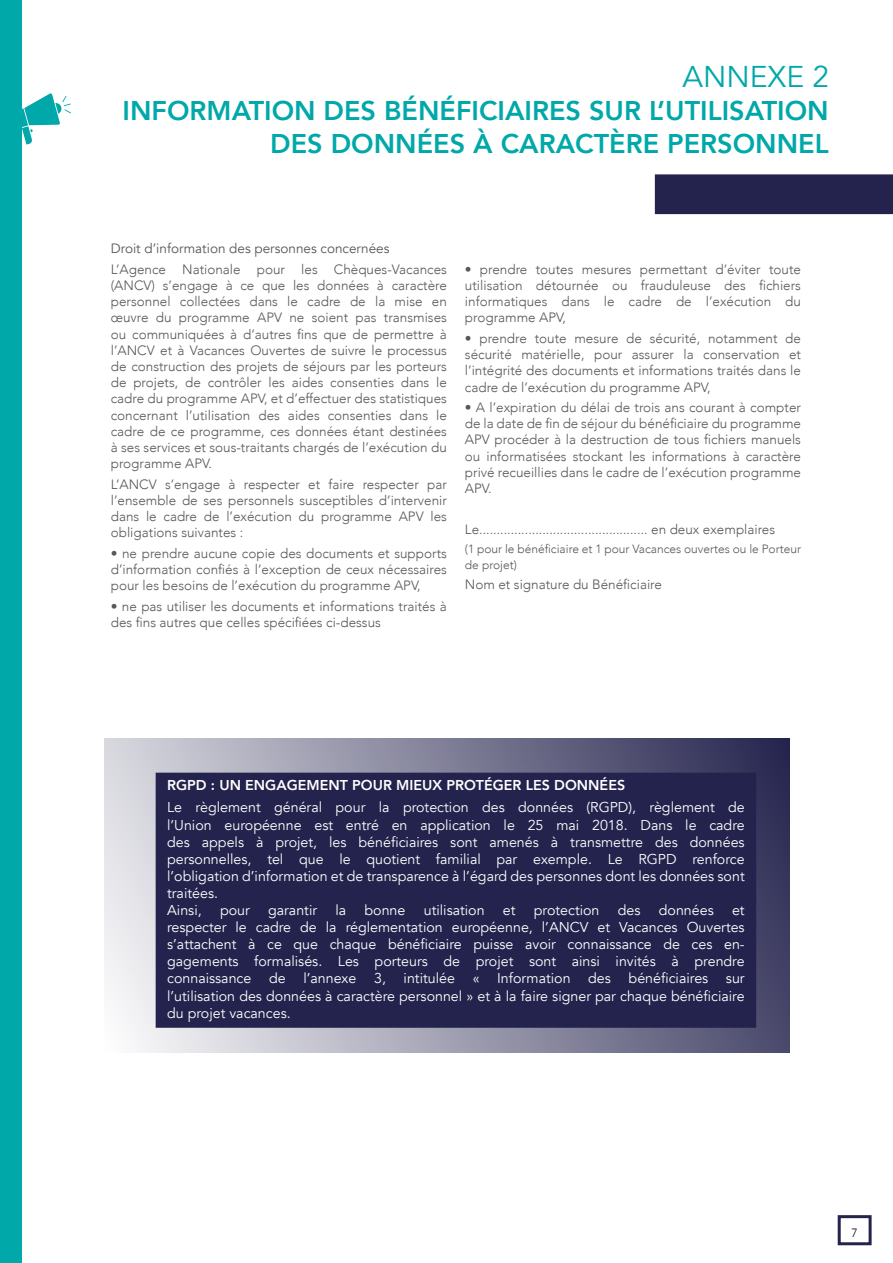
<style>
.page{position:relative;width:893px;height:1263px;background:#fff}
.page>*{position:absolute;margin:0;border:0;box-sizing:border-box;transform-origin:0 0}
.t1{font:30px "Avenir";color:#00a8a9}
.t2{font:800 27px/32.4px "Avenir";color:#00a8a9;text-align:right}
.t3{font:14.25px/17.1px "Avenir";color:#fff}
.t4{font:800 14.25px "Avenir";color:#fff}
.t5{font:300 13.5px/16.2px "Avenir";color:#575756;text-align:justify}
.t6{font:13.5px "Avenir";color:#575756}
.t7{font:300 12px/16.2px "Avenir";color:#575756}
.t8{font:300 12px "Avenir";color:#000}
</style>
<div class="page">
<div style="left:0;top:0;width:21px;height:1263px;background:#00a8a9"></div>
<svg style="left:21px;top:93px;width:50px;height:52px"></svg>
<div style="left:838px;top:1215px;width:34px;height:30px;border:3px solid #24234d"></div>
<svg style="left:104px;top:738px;width:685px;height:314px;background:#9797ab"></svg>
<div style="left:157px;top:774px;width:598px;height:252px;background:#24234d"></div>
<div style="left:156px;top:773px;width:600px;height:255px;border:3px solid #24234d"></div>
<div style="left:655px;top:174px;width:238px;height:40px;background:#24234d"></div>
<h1 class="t1" style="left:682px;top:58px;width:148px">ANNEXE 2</h1>
<h2 class="t2" style="left:123px;top:95px;width:708px">INFORMATION DES BÉNÉFICIAIRES SUR L’UTILISATION<br>DES DONNÉES À CARACTÈRE PERSONNEL</h2>
<p class="t6" style="left:111px;top:241px;width:280px">Droit d’information des personnes concernées</p>
<p class="t5" style="left:111px;top:261px;width:338px">L’Agence Nationale pour les Chèques-Vacances (ANCV) s’engage à ce que les données à caractère personnel collectées dans le cadre de la mise en œuvre du programme APV ne soient pas transmises ou communiquées à d’autres fins que de permettre à l’ANCV et à Vacances Ouvertes de suivre le processus de construction des projets de séjours par les porteurs de projets, de contrôler les aides consenties dans le cadre du programme APV, et d’effectuer des statistiques concernant l’utilisation des aides consenties dans le cadre de ce programme, ces données étant destinées à ses services et sous-traitants chargés de l’exécution du programme APV.</p>
<p class="t5" style="left:111px;top:476px;width:338px">L’ANCV s’engage à respecter et faire respecter par l’ensemble de ses personnels susceptibles d’intervenir dans le cadre de l’exécution du programme APV les obligations suivantes :</p>
<p class="t5" style="left:111px;top:545px;width:338px">• ne prendre aucune copie des documents et supports d’information confiés à l’exception de ceux nécessaires pour les besoins de l’exécution du programme APV,</p>
<p class="t5" style="left:111px;top:598px;width:338px">• ne pas utiliser les documents et informations traités à des fins autres que celles spécifiées ci-dessus</p>
<p class="t5" style="left:465px;top:261px;width:338px">• prendre toutes mesures permettant d’éviter toute utilisation détournée ou frauduleuse des fichiers informatiques dans le cadre de l’exécution du programme APV,</p>
<p class="t5" style="left:465px;top:330px;width:338px">• prendre toute mesure de sécurité, notamment de sécurité matérielle, pour assurer la conservation et l’intégrité des documents et informations traités dans le cadre de l’exécution du programme APV,</p>
<p class="t5" style="left:465px;top:399px;width:338px">• A l’expiration du délai de trois ans courant à compter de la date de fin de séjour du bénéficiaire du programme APV procéder à la destruction de tous fichiers manuels ou informatisées stockant les informations à caractère privé recueillies dans le cadre de l’exécution programme APV.</p>
<p class="t5" style="left:465px;top:521px;width:312px">Le................................................ en deux exemplaires</p>
<p class="t7" style="left:465px;top:540px;width:338px">(1 pour le bénéficiaire et 1 pour Vacances ouvertes ou le Porteur de projet)</p>
<p class="t5" style="left:465px;top:576px;width:199px">Nom et signature du Bénéficiaire</p>
<p class="t4" style="left:167px;top:774px;width:460px">RGPD : UN ENGAGEMENT POUR MIEUX PROTÉGER LES DONNÉES</p>
<p class="t3" style="left:167px;top:799px;width:579px">Le règlement général pour la protection des données (RGPD), règlement de l’Union européenne est entré en application le 25 mai 2018. Dans le cadre des appels à projet, les bénéficiaires sont amenés à transmettre des données personnelles, tel que le quotient familial par exemple. Le RGPD renforce l’obligation d’information et de transparence à l’égard des personnes dont les données sont traitées.<br>Ainsi,</p>
<p class="t3" style="left:220px;top:902px;width:31px">pour</p>
<p class="t3" style="left:268px;top:902px;width:51px">garantir</p>
<p class="t3" style="left:335px;top:902px;width:12px">la</p>
<p class="t3" style="left:365px;top:902px;width:42px">bonne</p>
<p class="t3" style="left:424px;top:902px;width:62px">utilisation</p>
<p class="t3" style="left:503px;top:902px;width:14px">et</p>
<p class="t3" style="left:534px;top:902px;width:67px">protection</p>
<p class="t3" style="left:618px;top:902px;width:24px">des</p>
<p class="t3" style="left:659px;top:902px;width:56px">données</p>
<p class="t3" style="left:167px;top:902px;width:579px;text-align:justify;text-indent:565px">et respecter le cadre de la réglementation européenne, l’ANCV et Vacances Ouvertes s’attachent à ce que chaque bénéficiaire puisse avoir connaissance de ces en&shy;gagements formalisés. Les porteurs de projet sont ainsi invités à prendre connaissance de l’annexe 3, intitulée « Information des bénéficiaires sur l’utilisation des données à caractère personnel » et à la faire signer par chaque bénéficiaire du projet vacances.</p>
<p class="t8" style="left:851px;top:1226px;width:8px">7</p>
</div>
